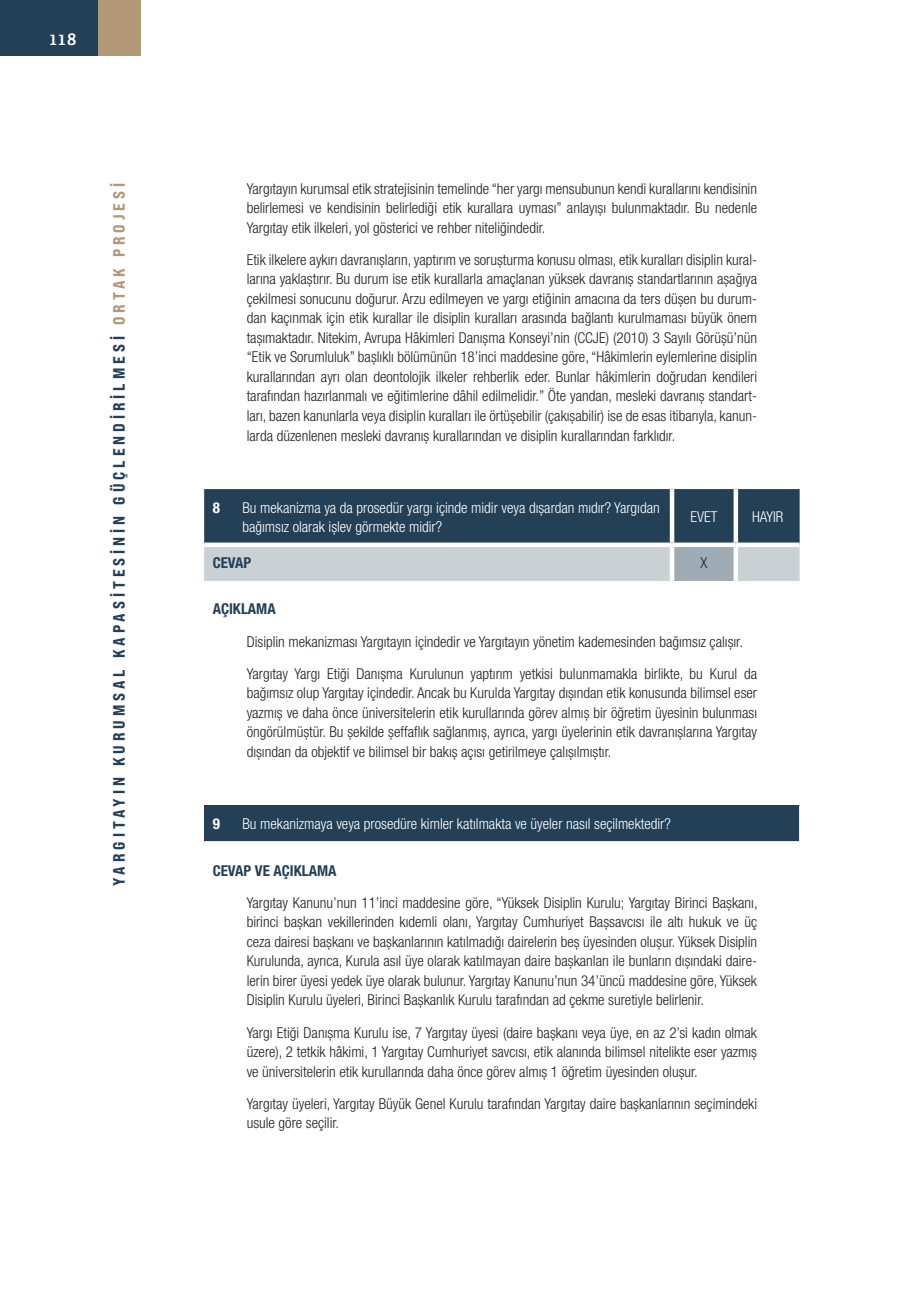
<style>
.page{position:relative;width:906px;height:1289px;background:#fff}
.page>*{position:absolute;margin:0;border:0;box-sizing:border-box;transform-origin:0 0}
.t1{font:600 18px "Adelle";color:#fff}
.t2{font:16.5px "Bebas Neue Pro Exp Eb";letter-spacing:.24em;color:#234057}
.t3{font:300 condensed 15px/19.5px "Helvetica Neue LT Pro";color:#231f20;text-align:justify}
.t4{font:300 condensed 15px/19.5px "Helvetica Neue LT Pro";color:#fff}
.t5{font:700 condensed 15px "Helvetica Neue LT Pro";color:#234057}
.t6{font:700 condensed 15px "Helvetica Neue LT Pro";color:#fff}
.s1{color:#b29876}
</style>
<div class="page">
<div style="left:0;top:0;width:98px;height:55px;background:#234057"></div>
<div style="left:98px;top:0;width:42px;height:55px;background:#b29876"></div>
<svg style="left:204px;top:489px;width:595px;height:92px;background:#607585"></svg>
<div style="left:672px;top:545px;width:64px;height:36px;background:#9facb5"></div>
<hr style="left:670px;top:489px;width:4px;height:53px;background:#fff">
<div style="left:733px;top:489px;width:5px;height:53px;background:#fff"></div>
<div style="left:204px;top:542px;width:468px;height:5px;background:#fff"></div>
<div style="left:672px;top:542px;width:64px;height:5px;background:#fff"></div>
<hr style="left:670px;top:547px;width:4px;height:34px;background:#fff">
<div style="left:736px;top:542px;width:63px;height:5px;background:#fff"></div>
<div style="left:733px;top:547px;width:5px;height:34px;background:#fff"></div>
<div style="left:204px;top:805px;width:595px;height:36px;background:#234057"></div>
<p class="t1" style="left:50px;top:27px;width:28px">118</p>
<p class="t2" style="left:109px;top:886px;width:704px;rotate:-90deg">YARGITAYIN KURUMSAL KAPASİTESİNİN GÜÇLENDİRİLMESİ <span class="s1">ORTAK PROJESİ</span></p>
<p class="t3" style="left:247px;top:178px;width:512px">Yargıtayın kurumsal etik stratejisinin temelinde “her yargı mensubunun kendi kurallarını kendisinin belirlemesi ve kendisinin belirlediği etik kurallara uyması” anlayışı bulunmaktadır. Bu nedenle Yargıtay etik ilkeleri, yol gösterici ve rehber niteliğindedir.</p>
<p class="t3" style="left:247px;top:250px;width:512px">Etik ilkelere aykırı davranışların, yaptırım ve soruşturma konusu olması, etik kuralları disiplin kural&shy;larına yaklaştırır. Bu durum ise etik kurallarla amaçlanan yüksek davranış standartlarının aşağıya çekilmesi sonucunu doğurur. Arzu edilmeyen ve yargı etiğinin amacına da ters düşen bu durum&shy;dan kaçınmak için etik kurallar ile disiplin kuralları arasında bağlantı kurulmaması büyük önem taşımaktadır. Nitekim, Avrupa Hâkimleri Danışma Konseyi’nin (CCJE) (2010) 3 Sayılı Görüşü’nün “Etik ve Sorumluluk” başlıklı bölümünün 18’inci maddesine göre, “Hâkimlerin eylemlerine disiplin kurallarından ayrı olan deontolojik ilkeler rehberlik eder. Bunlar hâkimlerin doğrudan kendileri tarafından hazırlanmalı ve eğitimlerine dâhil edilmelidir.” Öte yandan, mesleki davranış standart&shy;ları, bazen kanunlarla veya disiplin kuralları ile örtüşebilir (çakışabilir) ise de esas itibarıyla, kanun&shy;larda düzenlenen mesleki davranış kurallarından ve disiplin kurallarından farklıdır.</p>
<p class="t6" style="left:213px;top:498px;width:9px">8</p>
<p class="t4" style="left:242px;top:497px;width:419px">Bu mekanizma ya da prosedür yargı içinde midir veya dışardan mıdır? Yargıdan bağımsız olarak işlev görmekte midir?</p>
<p class="t4" style="left:690px;top:507px;width:28px">EVET</p>
<p class="t4" style="left:752px;top:507px;width:33px">HAYIR</p>
<p class="t5" style="left:213px;top:554px;width:40px">CEVAP</p>
<p class="t3" style="left:700px;top:553px;width:8px">X</p>
<p class="t5" style="left:213px;top:600px;width:65px">AÇIKLAMA</p>
<p class="t3" style="left:247px;top:625px;width:512px;line-height:32.2px">Disiplin mekanizması Yargıtayın içindedir ve Yargıtayın yönetim kademesinden bağımsız çalışır.<br>Yargıtay Yargı Etiği Danışma Kurulunun yaptırım yetkisi bulunmamakla birlikte, bu Kurul da</p>
<p class="t3" style="left:247px;top:683px;width:512px">bağımsız olup Yargıtay içindedir. Ancak bu Kurulda Yargıtay dışından etik konusunda bilimsel eser yazmış ve daha önce üniversitelerin etik kurullarında görev almış bir öğretim üyesinin bulunması öngörülmüştür. Bu şekilde şeffaflık sağlanmış, ayrıca, yargı üyelerinin etik davranışlarına Yargıtay dışından da objektif ve bilimsel bir bakış açısı getirilmeye çalışılmıştır.</p>
<p class="t6" style="left:213px;top:814px;width:9px">9</p>
<p class="t4" style="left:242px;top:813px;width:430px">Bu mekanizmaya veya prosedüre kimler katılmakta ve üyeler nasıl seçilmektedir?</p>
<p class="t5" style="left:213px;top:861px;width:125px">CEVAP VE AÇIKLAMA</p>
<p class="t3" style="left:247px;top:892px;width:512px">Yargıtay Kanunu’nun 11’inci maddesine göre, “Yüksek Disiplin Kurulu; Yargıtay Birinci Başkanı, birinci başkan vekillerinden kıdemli olanı, Yargıtay Cumhuriyet Başsavcısı ile altı hukuk ve üç ceza dairesi başkanı ve başkanlarının katılmadığı dairelerin beş üyesinden oluşur. Yüksek Disiplin Kurulunda, ayrıca, Kurula asıl üye olarak katılmayan daire başkanları ile bunların dışındaki daire&shy;lerin birer üyesi yedek üye olarak bulunur. Yargıtay Kanunu’nun 34’üncü maddesine göre, Yüksek Disiplin Kurulu üyeleri, Birinci Başkanlık Kurulu tarafından ad çekme suretiyle belirlenir.</p>
<p class="t3" style="left:247px;top:1022px;width:512px">Yargı Etiği Danışma Kurulu ise, 7 Yargıtay üyesi (daire başkanı veya üye, en az 2’si kadın olmak üzere), 2 tetkik hâkimi, 1 Yargıtay Cumhuriyet savcısı, etik alanında bilimsel nitelikte eser yazmış ve üniversitelerin etik kurullarında daha önce görev almış 1 öğretim üyesinden oluşur.</p>
<p class="t3" style="left:247px;top:1093px;width:512px">Yargıtay üyeleri, Yargıtay Büyük Genel Kurulu tarafından Yargıtay daire başkanlarının seçimindeki usule göre seçilir.</p>
</div>
